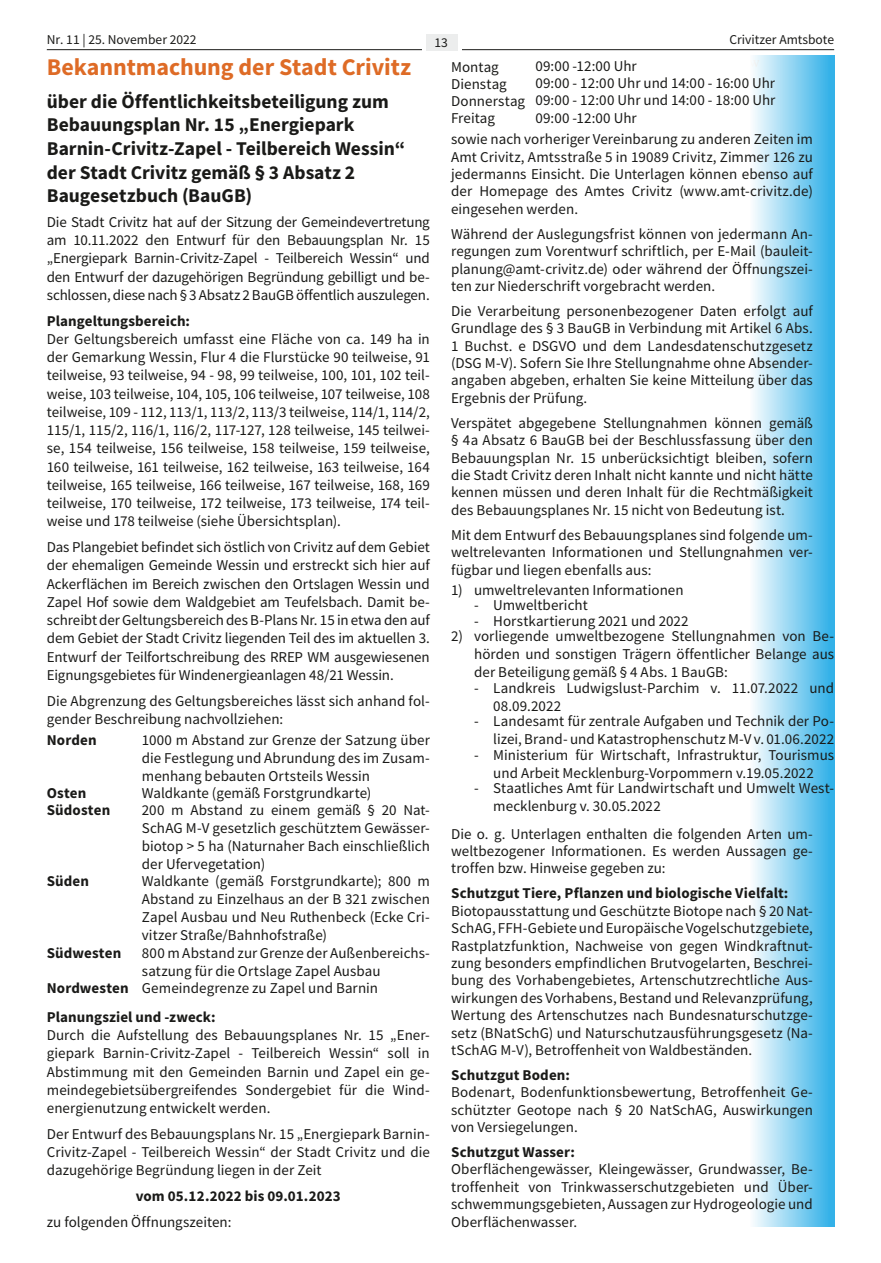
<style>
.page{position:relative;width:881px;height:1263px;background:#fff}
.page>*{position:absolute;margin:0;border:0;box-sizing:border-box;transform-origin:0 0}
.t1{font:700 24px "Source Sans Pro";letter-spacing:-.005em;color:#de6b26}
.t2{font:700 19.5px/23.7px "Source Sans Pro";color:#1a1a18}
.t3{font:15px/17.4px "Source Sans Pro";color:#1a1a18;text-align:justify}
.t4{font:700 15px "Source Sans Pro";letter-spacing:.005em;color:#1a1a18}
.t5{font:13.5px "Source Sans Pro";color:#1a1a18}
.s1{font-weight:700}
</style>
<div class="page">
<hr style="left:47px;top:49px;width:786px;height:1px;background:#1a1a18">
<div style="left:422px;top:26px;width:39px;height:29px;background:#fff"></div>
<div style="left:425px;top:34px;width:32px;height:16px;background:#eceded"></div>
<div style="left:748px;top:55px;width:85px;height:1172px;background:linear-gradient(to right,#fff,#2eafe7)"></div>
<p class="t5" style="left:47px;top:31px;width:151px">Nr. 11 | 25. November 2022</p>
<p class="t5" style="left:434px;top:34px;width:15px">13</p>
<p class="t5" style="left:729px;top:31px;width:106px">Crivitzer Amtsbote</p>
<p class="t3" style="left:451px;top:58px;width:49px">Montag</p>
<p class="t3" style="left:535px;top:57px;width:103px">09:00 -12:00 Uhr</p>
<p class="t3" style="left:451px;top:75px;width:57px">Dienstag</p>
<h1 class="t1" style="left:47px;top:51px;width:365px">Bekanntmachung der Stadt Crivitz</h1>
<h2 class="t2" style="left:47px;top:89px;width:360px">über die Öffentlichkeitsbeteiligung zum Bebauungsplan Nr. 15 „Energiepark Barnin-Crivitz-Zapel - Teilbereich Wessin“ der Stadt Crivitz gemäß § 3 Absatz 2<br>Baugesetzbuch (BauGB)</h2>
<p class="t3" style="left:47px;top:213px;width:384px;line-height:18.3px">Die Stadt Crivitz hat auf der Sitzung der Gemeindevertretung am 10.11.2022 den Entwurf für den Bebauungsplan Nr. 15 „Energiepark Barnin-Crivitz-Zapel - Teilbereich Wessin“ und den Entwurf der dazugehörigen Begründung gebilligt und be&shy;schlossen, diese nach § 3 Absatz 2 BauGB öffentlich auszulegen.</p>
<p class="t4" style="left:47px;top:310px;width:145px">Plangeltungsbereich:</p>
<p class="t3" style="left:47px;top:330px;width:384px;line-height:18.3px">Der Geltungsbereich umfasst eine Fläche von ca. 149 ha in der Gemarkung Wessin, Flur 4 die Flurstücke 90 teilweise, 91 teilweise, 93 teilweise, 94 - 98, 99 teilweise, 100, 101, 102 teil&shy;weise, 103 teilweise, 104, 105, 106 teilweise, 107 teilweise, 108 teilweise, 109 - 112, 113/1, 113/2, 113/3 teilweise, 114/1, 114/2, 115/1, 115/2, 116/1, 116/2, 117-127, 128 teilweise, 145 teilwei&shy;se, 154 teilweise, 156 teilweise, 158 teilweise, 159 teilweise, 160 teilweise, 161 teilweise, 162 teilweise, 163 teilweise, 164 teilweise, 165 teilweise, 166 teilweise, 167 teilweise, 168, 169 teilweise, 170 teilweise, 172 teilweise, 173 teilweise, 174 teil&shy;weise und 178 teilweise (siehe Übersichtsplan).</p>
<p class="t3" style="left:47px;top:538px;width:384px;line-height:18.3px">Das Plangebiet befindet sich östlich von Crivitz auf dem Gebiet der ehemaligen Gemeinde Wessin und erstreckt sich hier auf Ackerflächen im Bereich zwischen den Ortslagen Wessin und Zapel Hof sowie dem Waldgebiet am Teufelsbach. Damit be&shy;schreibt der Geltungsbereich des B-Plans Nr. 15 in etwa den auf dem Gebiet der Stadt Crivitz liegenden Teil des im aktuellen 3.<br>Entwurf der Teilfortschreibung des RREP WM ausgewiesenen Eignungsgebietes für Windenergieanlagen 48/21 Wessin.</p>
<p class="t3" style="left:47px;top:691px;width:384px;line-height:18.3px">Die Abgrenzung des Geltungsbereiches lässt sich anhand fol&shy;gender Beschreibung nachvollziehen:</p>
<p class="t4" style="left:47px;top:729px;width:51px">Norden</p>
<p class="t3" style="left:142px;top:730px;width:289px;line-height:18px">1000 m Abstand zur Grenze der Satzung über die Festlegung und Abrundung des im Zusam&shy;menhang bebauten Ortsteils Wessin</p>
<p class="t4" style="left:47px;top:783px;width:41px">Osten</p>
<p class="t3" style="left:142px;top:784px;width:231px">Waldkante (gemäß Forstgrundkarte)</p>
<p class="t4" style="left:47px;top:800px;width:65px">Südosten</p>
<p class="t3" style="left:142px;top:801px;width:289px;line-height:18px">200 m Abstand zu einem gemäß § 20 Nat-SchAG M-V gesetzlich geschütztem Gewässer&shy;biotop &gt; 5 ha (Naturnaher Bach einschließlich der Ufervegetation)</p>
<p class="t4" style="left:47px;top:871px;width:44px">Süden</p>
<p class="t3" style="left:142px;top:872px;width:289px;line-height:18px">Waldkante (gemäß Forstgrundkarte); 800 m Abstand zu Einzelhaus an der B 321 zwischen Zapel Ausbau und Neu Ruthenbeck (Ecke Cri&shy;vitzer Straße/Bahnhofstraße)</p>
<p class="t4" style="left:47px;top:942px;width:76px">Südwesten</p>
<p class="t3" style="left:142px;top:944px;width:289px">800 m Abstand zur Grenze der Außenbereichs-</p>
<p class="t3" style="left:142px;top:962px;width:240px">satzung für die Ortslage Zapel Ausbau</p>
<p class="t3" style="left:47px;top:979px;width:332px"><span class="s1">Nordwesten</span> Gemeindegrenze zu Zapel und Barnin</p>
<p class="t4" style="left:47px;top:1007px;width:170px">Planungsziel und -zweck:</p>
<p class="t3" style="left:47px;top:1026px;width:384px;line-height:18.3px">Durch die Aufstellung des Bebauungsplanes Nr. 15 „Ener&shy;giepark Barnin-Crivitz-Zapel - Teilbereich Wessin“ soll in Abstimmung mit den Gemeinden Barnin und Zapel ein ge&shy;meindegebietsübergreifendes Sondergebiet für die Wind&shy;energienutzung entwickelt werden.</p>
<p class="t3" style="left:47px;top:1125px;width:384px;line-height:18.3px">Der Entwurf des Bebauungsplans Nr. 15 „Energiepark Barnin-Crivitz-Zapel - Teilbereich Wessin“ der Stadt Crivitz und die dazugehörige Begründung liegen in der Zeit</p>
<p class="t4" style="left:136px;top:1186px;width:206px">vom 05.12.2022 bis 09.01.2023</p>
<p class="t3" style="left:47px;top:1213px;width:186px">zu folgenden Öffnungszeiten:</p>
<p class="t3" style="left:451px;top:74px;width:326px;text-indent:84px">09:00 - 12:00 Uhr und 14:00 - 16:00 Uhr Donnerstag 09:00 - 12:00 Uhr und 14:00 - 18:00 Uhr Freitag</p>
<p class="t3" style="left:451px;top:107px;width:363px;line-height:21.6px;text-indent:84px">09:00 -12:00 Uhr<br>sowie nach vorheriger Vereinbarung zu anderen Zeiten im</p>
<p class="t3" style="left:451px;top:148px;width:363px">Amt Crivitz, Amtsstraße 5 in 19089 Crivitz, Zimmer 126 zu jedermanns Einsicht. Die Unterlagen können ebenso auf der Homepage des Amtes Crivitz (www.amt-crivitz.de) eingesehen werden.</p>
<p class="t3" style="left:451px;top:225px;width:363px">Während der Auslegungsfrist können von jedermann An&shy;regungen zum Vorentwurf schriftlich, per E-Mail (bauleit&shy;planung@amt-crivitz.de) oder während der Öffnungszei&shy;ten zur Niederschrift vorgebracht werden.</p>
<p class="t3" style="left:451px;top:302px;width:363px">Die Verarbeitung personenbezogener Daten erfolgt auf Grundlage des § 3 BauGB in Verbindung mit Artikel 6 Abs.<br>1 Buchst. e DSGVO und dem Landesdatenschutzgesetz (DSG M-V). Sofern Sie Ihre Stellungnahme ohne Absender&shy;angaben abgeben, erhalten Sie keine Mitteilung über das Ergebnis der Prüfung.</p>
<p class="t3" style="left:451px;top:414px;width:363px">Verspätet abgegebene Stellungnahmen können gemäß § 4a Absatz 6 BauGB bei der Beschlussfassung über den Bebauungsplan Nr. 15 unberücksichtigt bleiben, sofern die Stadt Crivitz deren Inhalt nicht kannte und nicht hätte kennen müssen und deren Inhalt für die Rechtmäßigkeit des Bebauungsplanes Nr. 15 nicht von Bedeutung ist.</p>
<p class="t3" style="left:451px;top:526px;width:363px;line-height:17.9px">Mit dem Entwurf des Bebauungsplanes sind folgende um&shy;weltrelevanten Informationen und Stellungnahmen ver&shy;fügbar und liegen ebenfalls aus:</p>
<p class="t3" style="left:451px;top:581px;width:234px">1) umweltrelevanten Informationen</p>
<p class="t3" style="left:474px;top:596px;width:115px">- Umweltbericht</p>
<p class="t3" style="left:474px;top:612px;width:216px">- Horstkartierung 2021 und 2022</p>
<p class="t3" style="left:474px;top:627px;width:361px;line-height:18px;text-indent:-23px">2) vorliegende umweltbezogene Stellungnahmen von Be&shy;hörden und sonstigen Trägern öffentlicher Belange aus der Beteiligung gemäß § 4 Abs. 1 BauGB:</p>
<p class="t3" style="left:493px;top:679px;width:342px;line-height:18px;text-indent:-19px">- Landkreis Ludwigslust-Parchim v. 11.07.2022 und<br>08.09.2022</p>
<p class="t3" style="left:474px;top:712px;width:361px;line-height:18px;text-align:right">- Landesamt für zentrale Aufgaben und Technik der Po&shy;lizei, Brand- und Katastrophenschutz M-V v. 01.06.2022</p>
<p class="t3" style="left:474px;top:746px;width:361px;line-height:18px;text-align:center">- Ministerium für Wirtschaft, Infrastruktur, Tourismus und Arbeit Mecklenburg-Vorpommern v.19.05.2022</p>
<p class="t3" style="left:493px;top:779px;width:342px;line-height:18px;text-indent:-19px">- Staatliches Amt für Landwirtschaft und Umwelt West&shy;mecklenburg v. 30.05.2022</p>
<p class="t3" style="left:451px;top:825px;width:363px">Die o. g. Unterlagen enthalten die folgenden Arten um&shy;weltbezogener Informationen. Es werden Aussagen ge&shy;troffen bzw. Hinweise gegeben zu:</p>
<p class="t4" style="left:451px;top:883px;width:338px">Schutzgut Tiere, Pflanzen und biologische Vielfalt:</p>
<p class="t3" style="left:451px;top:902px;width:363px">Biotopausstattung und Geschützte Biotope nach § 20 Nat-SchAG, FFH-Gebiete und Europäische Vogelschutzgebiete, Rastplatzfunktion, Nachweise von gegen Windkraftnut&shy;zung besonders empfindlichen Brutvogelarten, Beschrei&shy;bung des Vorhabengebietes, Artenschutzrechtliche Aus&shy;wirkungen des Vorhabens, Bestand und Relevanzprüfung, Wertung des Artenschutzes nach Bundesnaturschutzge&shy;setz (BNatSchG) und Naturschutzausführungsgesetz (Na&shy;tSchAG M-V), Betroffenheit von Waldbeständen.</p>
<p class="t4" style="left:451px;top:1065px;width:120px">Schutzgut Boden:</p>
<p class="t3" style="left:451px;top:1083px;width:363px">Bodenart, Bodenfunktionsbewertung, Betroffenheit Ge&shy;schützter Geotope nach § 20 NatSchAG, Auswirkungen von Versiegelungen.</p>
<p class="t4" style="left:451px;top:1142px;width:125px">Schutzgut Wasser:</p>
<p class="t3" style="left:451px;top:1160px;width:363px">Oberflächengewässer, Kleingewässer, Grundwasser, Be&shy;troffenheit von Trinkwasserschutzgebieten und Über&shy;schwemmungsgebieten, Aussagen zur Hydrogeologie und Oberflächenwasser.</p>
</div>
